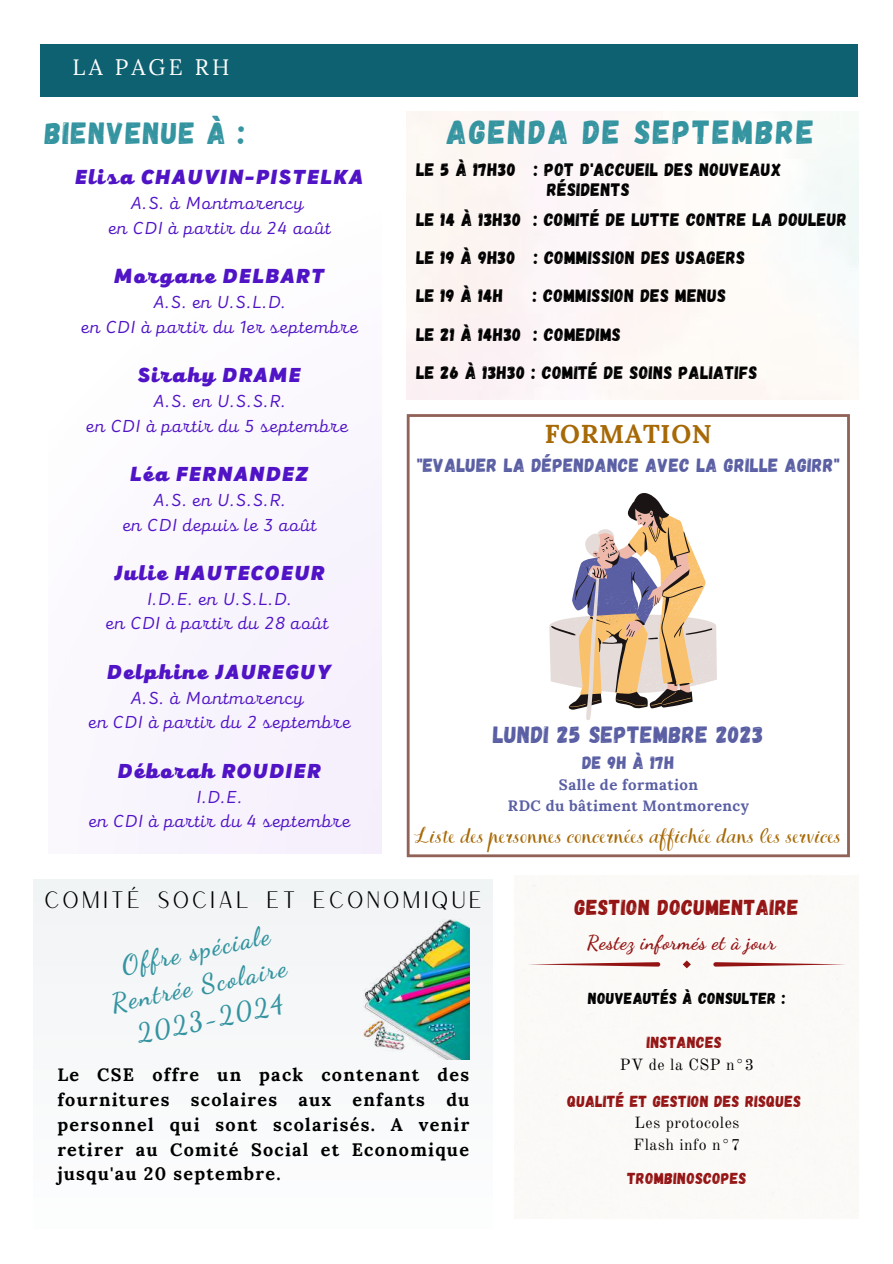
<style>
.page{position:relative;width:893px;height:1264px;background:#fff}
.page>*{position:absolute;margin:0;border:0;box-sizing:border-box;transform-origin:0 0}
.t1{font:33.45px "Gagalin";letter-spacing:.07em;color:#3494a0}
.t2{font:30.6px "Gagalin";letter-spacing:.055em;color:#3494a0}
.t3{font:700 25.8px "Lora";letter-spacing:.03em;color:#a66906}
.t4{font:700 25.5px/34.8px "Dancing Script";color:#3494a0;text-align:center}
.t5{font:23.55px "Gagalin";letter-spacing:.03em;color:#5a5fa4}
.t6{font:23.25px "Books Script";letter-spacing:.03em;color:#a66906}
.t7{font:23.25px "Versailles";letter-spacing:.07em;color:#000}
.t8{font:22.35px "Lora";letter-spacing:.14em;color:#fff}
.t9{font:21.6px "Gagalin";letter-spacing:.03em;color:#941414}
.t10{font:900 21px "Mixa";letter-spacing:.07em;color:#5014c6}
.t11{font:700 19.5px "Dancing Script";letter-spacing:.03em;color:#941414}
.t12{font:19.05px "Gagalin";letter-spacing:.03em;color:#5a5fa4}
.t13{font:18px/24.8px "Mixa";letter-spacing:.07em;color:#5014c6;text-align:center}
.t14{font:18px/38.2px "Gagalin";letter-spacing:.03em;color:#000}
.t15{font:700 18px/24.8px "Lora";letter-spacing:.07em;color:#000;text-align:justify}
.t16{font:17.85px "Gagalin";letter-spacing:.03em;color:#5a5fa4}
.t17{font:15.9px "Gagalin";letter-spacing:.03em;color:#941414}
.t18{font:15.9px/22.2px "Old Standard";letter-spacing:.03em;color:#000}
.t19{font:15.9px "Gagalin";letter-spacing:.03em;color:#000}
.t20{font:700 15px/21px "Lora";letter-spacing:.03em;color:#5a5fa4;text-align:center}
</style>
<div class="page">
<div style="left:40px;top:44px;width:817px;height:53px;background:#0e6171"></div>
<div style="left:34px;top:879px;width:458px;height:181px;background:#f4f5f7"></div>
<svg style="left:528px;top:962px;width:132px;height:4px"></svg>
<svg style="left:713px;top:962px;width:133px;height:4px"></svg>
<svg style="left:682px;top:960px;width:8px;height:8px"></svg>
<svg style="left:407px;top:414px;width:442px;height:443px"></svg>
<svg style="left:549px;top:490px;width:167px;height:231px"></svg>
<img style="left:363px;top:919px;width:106px;height:140px">
<p class="t8" style="left:73px;top:52px;width:158px">LA PAGE RH</p>
<h2 class="t2" style="left:45px;top:113px;width:202px">BIENVENUE À :</h2>
<p class="t10" style="left:75px;top:163px;width:290px">Elisa CHAUVIN-PISTELKA</p>
<p class="t13" style="left:108px;top:189px;width:223px">A.S. à Montmorency<br>en CDI à partir du 24 août</p>
<p class="t10" style="left:114px;top:262px;width:211px">Morgane DELBART</p>
<p class="t13" style="left:81px;top:288px;width:277px">A.S. en U.S.L.D.<br>en CDI à partir du 1er septembre</p>
<p class="t10" style="left:138px;top:361px;width:164px">Sirahy DRAME</p>
<p class="t13" style="left:86px;top:387px;width:262px">A.S. en U.S.S.R.<br>en CDI à partir du 5 septembre</p>
<p class="t10" style="left:130px;top:460px;width:179px">Léa FERNANDEZ</p>
<p class="t13" style="left:123px;top:486px;width:195px">A.S. en U.S.S.R.<br>en CDI depuis le 3 août</p>
<p class="t10" style="left:114px;top:559px;width:212px">Julie HAUTECOEUR</p>
<p class="t13" style="left:106px;top:585px;width:223px">I.D.E. en U.S.L.D.<br>en CDI à partir du 28 août</p>
<p class="t10" style="left:107px;top:658px;width:225px">Delphine JAUREGUY</p>
<p class="t13" style="left:89px;top:684px;width:263px">A.S. à Montmorency<br>en CDI à partir du 2 septembre</p>
<p class="t10" style="left:118px;top:756px;width:204px">Déborah ROUDIER</p>
<p class="t13" style="left:89px;top:783px;width:262px">I.D.E.<br>en CDI à partir du 4 septembre</p>
<h1 class="t1" style="left:447px;top:110px;width:368px">AGENDA DE SEPTEMBRE</h1>
<p class="t14" style="left:547px;top:159px;width:236px;line-height:19.5px;text-indent:-131px">LE 5 À 17H30 : POT D'ACCUEIL DES NOUVEAUX<br>RÉSIDENTS</p>
<p class="t14" style="left:416px;top:199px;width:432px">LE 14 À 13H30 : COMITÉ DE LUTTE CONTRE LA DOULEUR<br>LE 19 À 9H30 : COMMISSION DES USAGERS<br>LE 19 À 14H</p>
<p class="t14" style="left:416px;top:276px;width:342px;text-indent:117px">: COMMISSION DES MENUS<br>LE 21 À 14H30 : COMEDIMS<br>LE 26 À 13H30 : COMITÉ DE SOINS PALIATIFS</p>
<h3 class="t3" style="left:544px;top:417px;width:169px">FORMATION</h3>
<p class="t12" style="left:417px;top:453px;width:424px">"EVALUER LA DÉPENDANCE AVEC LA GRILLE AGIRR"</p>
<h3 class="t5" style="left:493px;top:719px;width:271px">LUNDI 25 SEPTEMBRE 2023</h3>
<p class="t16" style="left:582px;top:751px;width:93px">DE 9H À 17H</p>
<p class="t20" style="left:508px;top:774px;width:242px">Salle de formation<br>RDC du bâtiment Montmorency</p>
<p class="t6" style="left:416px;top:821px;width:426px">Liste des personnes concernées affichée dans les services</p>
<p class="t7" style="left:44px;top:884px;width:440px">COMITÉ SOCIAL ET ECONOMIQUE</p>
<h3 class="t4" style="left:101px;top:952px;width:180px;rotate:-12deg">Offre spéciale<br>Rentrée Scolaire<br>2023-2024</h3>
<p class="t15" style="left:57px;top:1062px;width:413px">Le CSE offre un pack contenant des fournitures scolaires aux enfants du personnel qui sont scolarisés. A venir retirer au Comité Social et Economique jusqu'au 20 septembre.</p>
<p class="t9" style="left:575px;top:893px;width:225px">GESTION DOCUMENTAIRE</p>
<p class="t11" style="left:586px;top:930px;width:190px">Restez informés et à jour</p>
<p class="t19" style="left:588px;top:987px;width:199px">NOUVEAUTÉS À CONSULTER :</p>
<p class="t17" style="left:646px;top:1032px;width:76px">INSTANCES</p>
<p class="t18" style="left:619px;top:1053px;width:136px">PV de la CSP n°3</p>
<p class="t17" style="left:567px;top:1090px;width:235px">QUALITÉ ET GESTION DES RISQUES</p>
<p class="t18" style="left:633px;top:1111px;width:108px">Les protocoles<br>Flash info n°7</p>
<p class="t17" style="left:627px;top:1167px;width:121px">TROMBINOSCOPES</p>
</div>
